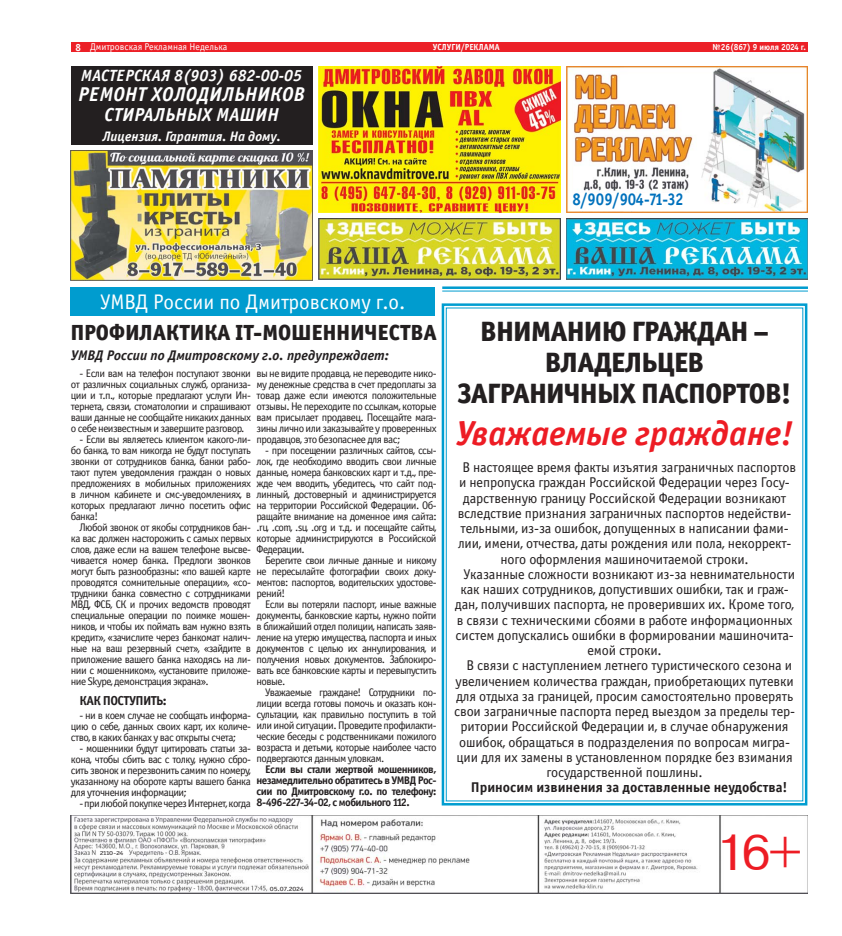
<style>
.page{position:relative;width:842px;height:936px;background:#fff}
.page>*{position:absolute;margin:0;border:0;box-sizing:border-box;transform-origin:0 0}
.t1{font:48.3px "Pragmatica";color:#ed1c24}
.t2{font:italic 34.6px "Officina Sans Bold ITC";color:#ed1c24}
.t3{font:28px/31px "Officina Sans Extra Bold ITC";letter-spacing:-.01em;color:#231f20;text-align:center}
.t4{font:21.9px "Officina Sans Extra Bold ITC";letter-spacing:.01em;color:#231f20}
.t5{font:21.2px "Officina Sans Book ITC";color:#fff}
.t6{font:italic 20.1px "Officina Sans Bold ITC";letter-spacing:.01em;color:#fff}
.t7{font:italic 18.8px "Officina Sans Bold ITC";letter-spacing:.01em;color:#fff}
.t8{font:17px "Officina Sans Bold ITC";letter-spacing:-.03em;color:#0071bc;scale:.89 1}
.t9{font:italic 16.3px "Officina Sans Bold ITC";letter-spacing:.01em;color:#fff}
.t10{font:14.2px "Officina Sans Book ITC";letter-spacing:-.01em;color:#231f20}
.t11{font:14.2px "Officina Sans Bold ITC";color:#231f20}
.t12{font:italic 14px "Officina Sans Bold ITC";color:#231f20}
.t13{font:italic 13.8px "Officina Sans Bold ITC";color:#fff}
.t14{font:13px "Officina Sans Bold ITC";letter-spacing:-.04em;color:#231f20}
.t15{font:11px/11px "Officina Sans Book ITC";letter-spacing:-.05em;color:#231f20;text-align:justify}
.t16{font:11px/11px "Officina Sans Bold ITC";letter-spacing:-.05em;color:#231f20;text-align:justify}
.t17{font:10.4px "Officina Sans Bold ITC";color:#fff;scale:.96 1}
.t18{font:9.8px "Officina Sans Book ITC";color:#fff}
.t19{font:8.8px "Officina Sans Bold ITC";color:#fff;scale:.96 1}
.t20{font:6.4px "Officina Sans Book ITC";letter-spacing:-.025em;color:#231f20;scale:1.24 1}
.t21{font:6px "Officina Sans Book ITC";letter-spacing:-.105em;color:#231f20;scale:1.34 1}
</style>
<div class="page">
<div style="left:71px;top:43px;width:737px;height:9px;background:#ec2027"></div>
<img style="left:71px;top:815px;width:737px;height:78px">
<img style="left:318px;top:66px;width:242px;height:147px">
<div style="left:71px;top:66px;width:242px;height:79px;background:#231f20"></div>
<img style="left:566px;top:219px;width:242px;height:61px">
<img style="left:318px;top:218px;width:242px;height:62px">
<img style="left:566px;top:66px;width:241px;height:147px">
<div style="left:571px;top:193px;width:121px;height:17px;background:#fff"></div>
<img style="left:70px;top:150px;width:242px;height:130px">
<div style="left:70px;top:287px;width:365px;height:28px;background:#009ccf"></div>
<hr style="left:442px;top:286px;width:366px;height:3px;background:#009ccf">
<hr style="left:442px;top:290px;width:366px;height:1px;background:#009ccf">
<svg style="left:441px;top:303px;width:367px;height:503px"></svg>
<p class="t18" style="left:90px;top:41px;width:139px">Дмитровская Рекламная Неделька</p>
<p class="t17" style="left:76px;top:41px;width:7px">8</p>
<p class="t19" style="left:433px;top:42px;width:71px">УСЛУГИ/РЕКЛАМА</p>
<h3 class="t9" style="left:81px;top:66px;width:222px">МАСТЕРСКАЯ 8(903) 682-00-05</h3>
<h3 class="t6" style="left:79px;top:82px;width:228px">РЕМОНТ ХОЛОДИЛЬНИКОВ</h3>
<h3 class="t7" style="left:105px;top:104px;width:176px">СТИРАЛЬНЫХ МАШИН</h3>
<p class="t13" style="left:102px;top:128px;width:180px">Лицензия. Гарантия. На дому.</p>
<h3 class="t5" style="left:100px;top:289px;width:307px">УМВД России по Дмитровскому г.о.</h3>
<p class="t19" style="left:713px;top:42px;width:99px">№26(867) 9 июля 2024 г.</p>
<h3 class="t8" style="left:572px;top:189px;width:126px">8/909/904-71-32</h3>
<h3 class="t4" style="left:71px;top:319px;width:367px">ПРОФИЛАКТИКА IT-МОШЕННИЧЕСТВА</h3>
<p class="t12" style="left:71px;top:346px;width:320px">УМВД России по Дмитровскому г.о. предупреждает:</p>
<p class="t15" style="left:71px;top:368px;width:182px;text-indent:9px">- Если вам на телефон поступают звонки от различных социальных служб, организа&shy;ции и т.п., которые предлагают услуги Ин&shy;тернета, связи, стоматологии и спрашивают ваши данные не сообщайте никаких данных о себе неизвестным и завершите разговор.</p>
<p class="t15" style="left:71px;top:434px;width:182px;text-indent:9px">- Если вы являетесь клиентом какого-ли&shy;бо банка, то вам никогда не будут поступать звонки от сотрудников банка, банки рабо&shy;тают путем уведомления граждан о новых предложениях в мобильных приложениях в личном кабинете и смс-уведомлениях, в которых предлагают лично посетить офис банка!</p>
<p class="t15" style="left:71px;top:522px;width:182px;text-indent:9px">Любой звонок от якобы сотрудников бан&shy;ка вас должен насторожить с самых первых слов, даже если на вашем телефоне высве&shy;чивается номер банка. Предлоги звонков могут быть разнообразны: «по вашей карте проводятся сомнительные операции», «со&shy;трудники банка совместно с сотрудниками МВД, ФСБ, СК и прочих ведомств проводят специальные операции по поимке мошен&shy;ников, и чтобы их поймать вам нужно взять кредит», «зачислите через банкомат налич&shy;ные на ваш резервный счет», «зайдите в приложение вашего банка находясь на ли&shy;нии с мошенником», «установите приложе&shy;ние Skype, демонстрация экрана».</p>
<p class="t14" style="left:79px;top:692px;width:89px">КАК ПОСТУПИТЬ:</p>
<p class="t15" style="left:71px;top:709px;width:182px;text-indent:8px">- ни в коем случае не сообщать информа&shy;цию о себе, данных своих карт, их количе&shy;ство, в каких банках у вас открыты счета;</p>
<p class="t15" style="left:71px;top:742px;width:182px;text-indent:9px">- мошенники будут цитировать статьи за&shy;кона, чтобы сбить вас с толку, нужно сбро&shy;сить звонок и перезвонить самим по номеру, указанному на обороте карты вашего банка для уточнения информации;</p>
<p class="t15" style="left:79px;top:797px;width:173px">- прилюбойпокупкечерезИнтернет, когда</p>
<p class="t15" style="left:257px;top:368px;width:182px">вы не видите продавца, не переводите нико&shy;му денежные средства в счет предоплаты за товар, даже если имеются положительные отзывы. Не переходите по ссылкам, которые вам присылает продавец. Посещайте мага&shy;зины лично или заказывайте у проверенных продавцов, это безопаснее для вас;</p>
<p class="t15" style="left:257px;top:445px;width:182px;text-indent:9px">- при посещении различных сайтов, ссы&shy;лок, где необходимо вводить свои личные данные, номера банковских карт и т.д., пре&shy;жде чем вводить, убедитесь, что сайт под&shy;линный, достоверный и администрируется на территории Российской Федерации. Об&shy;ращайте внимание на доменное имя сайта: .ru, .com, .su, .org и т.д. и посещайте сайты, которые администрируются в Российской Федерации.</p>
<p class="t15" style="left:257px;top:555px;width:182px;text-indent:9px">Берегите свои личные данные и никому не пересылайте фотографии своих доку&shy;ментов: паспортов, водительских удостове&shy;рений!</p>
<p class="t15" style="left:257px;top:599px;width:182px;text-indent:9px">Если вы потеряли паспорт, иные важные документы, банковские карты, нужно пойти в ближайший отдел полиции, написать заяв&shy;ление на утерю имущества, паспорта и иных документов с целью их аннулирования, и получения новых документов. Заблокиро&shy;вать все банковские карты и перевыпустить новые.</p>
<p class="t15" style="left:257px;top:687px;width:182px;text-indent:9px">Уважаемые граждане! Сотрудники по&shy;лиции всегда готовы помочь и оказать кон&shy;сультации, как правильно поступить в той или иной ситуации. Проведите профилакти&shy;ческие беседы с родственниками пожилого возраста и детьми, которые наиболее часто подвергаются данным уловкам.</p>
<p class="t16" style="left:257px;top:764px;width:182px;text-indent:9px">Если вы стали жертвой мошенников, незамедлительно обратитесь в УМВД Рос&shy;сии по Дмитровскому г.о. по телефону:<br>8-496-227-34-02, с мобильного 112.</p>
<p class="t21" style="left:100px;top:849px;width:19px">2110-24</p>
<p class="t20" style="left:270px;top:884px;width:29px">05.07.2024</p>
<h3 class="t3" style="left:458px;top:315px;width:335px">ВНИМАНИЮ ГРАЖДАН –<br>ВЛАДЕЛЬЦЕВ<br>ЗАГРАНИЧНЫХ ПАСПОРТОВ!</h3>
<h2 class="t2" style="left:456px;top:412px;width:339px">Уважаемые граждане!</h2>
<p class="t10" style="left:462px;top:459px;width:335px">В настоящее время факты изъятия заграничных паспортов</p>
<p class="t10" style="left:459px;top:474px;width:332px">и непропуска граждан Российской Федерации через Госу-</p>
<p class="t10" style="left:463px;top:489px;width:325px">дарственную границу Российской Федерации возникают</p>
<p class="t10" style="left:458px;top:505px;width:335px">вследствие признания заграничных паспортов недействи-</p>
<p class="t10" style="left:460px;top:520px;width:330px">тельными, из-за ошибок, допущенных в написании фами-</p>
<p class="t10" style="left:458px;top:535px;width:335px">лии, имени, отчества, даты рождения или пола, некоррект-</p>
<p class="t10" style="left:501px;top:550px;width:250px">ного оформления машиночитаемой строки.</p>
<p class="t10" style="left:464px;top:566px;width:333px">Указанные сложности возникают из-за невнимательности</p>
<p class="t10" style="left:460px;top:581px;width:330px">как наших сотрудников, допустивших ошибки, так и граж-</p>
<p class="t10" style="left:455px;top:596px;width:341px">дан, получивших паспорта, не проверивших их. Кроме того,</p>
<p class="t10" style="left:457px;top:611px;width:337px">в связи с техническими сбоями в работе информационных</p>
<p class="t10" style="left:455px;top:627px;width:340px">систем допускались ошибки в формировании машиночита-</p>
<p class="t10" style="left:587px;top:642px;width:76px">емой строки.</p>
<p class="t10" style="left:466px;top:657px;width:327px">В связи с наступлением летнего туристического сезона и</p>
<p class="t10" style="left:455px;top:672px;width:340px">увеличением количества граждан, приобретающих путевки</p>
<p class="t10" style="left:456px;top:688px;width:339px">для отдыха за границей, просим самостоятельно проверять</p>
<p class="t10" style="left:454px;top:703px;width:343px">свои заграничные паспорта перед выездом за пределы тер-</p>
<p class="t10" style="left:461px;top:718px;width:329px">ритории Российской Федерации и, в случае обнаружения</p>
<p class="t10" style="left:459px;top:733px;width:332px">ошибок, обращаться в подразделения по вопросам мигра-</p>
<p class="t10" style="left:456px;top:749px;width:338px">ции для их замены в установленном порядке без взимания</p>
<p class="t10" style="left:546px;top:764px;width:158px">государственной пошлины.</p>
<p class="t11" style="left:471px;top:778px;width:318px">Приносим извинения за доставленные неудобства!</p>
<h1 class="t1" style="left:716px;top:828px;width:88px">16+</h1>
</div>
